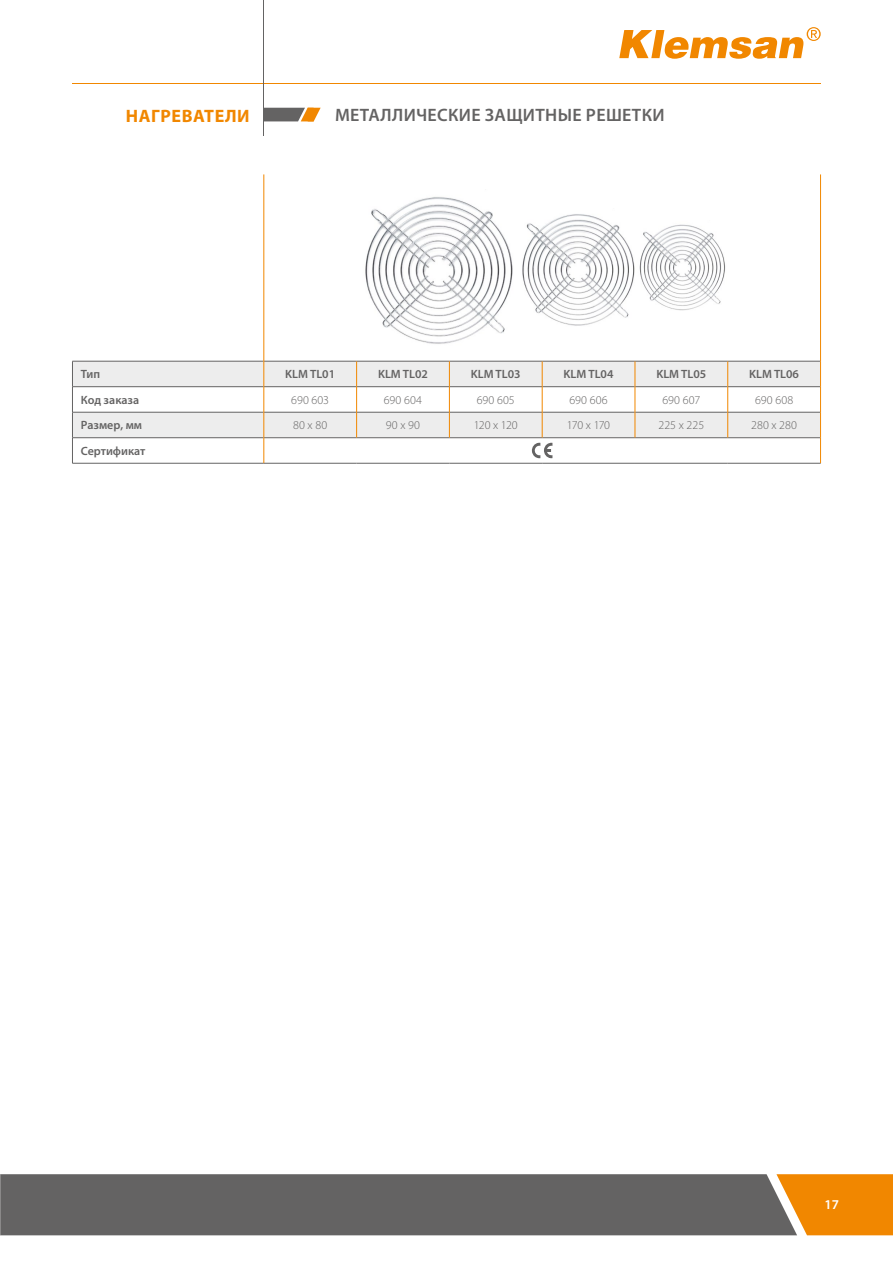
<style>
.page{position:relative;width:893px;height:1263px;background:#fff}
.page>*{position:absolute;margin:0;border:0;box-sizing:border-box;transform-origin:0 0}
.t1{font:600 18px "Myriad Pro";letter-spacing:.02em;color:#646363}
.t2{font:700 18px "Myriad Pro";letter-spacing:.03em;color:#f18700}
.t3{font:600 13.5px "Myriad Pro";color:#fff}
.t4{font:300 12px "Myriad Pro";letter-spacing:.005em;color:#646363}
.t5{font:600 12px "Myriad Pro";color:#646363}
</style>
<div class="page">
<div style="left:797px;top:1174px;width:96px;height:61px;background:#f18700"></div>
<div style="left:1px;top:1174px;width:796px;height:61px;background:#646363"></div>
<svg style="left:0;top:1174px;width:1px;height:61px"></svg>
<svg style="left:265px;top:108px;width:56px;height:13px"></svg>
<hr style="left:72px;top:83px;width:749px;height:1px;background:#f18700">
<hr style="left:264px;top:0;width:1px;height:136px;background:#646363">
<svg style="left:619px;top:27px;width:202px;height:32px"></svg>
<svg style="left:72px;top:174px;width:748px;height:289px"></svg>
<svg style="left:73px;top:362px;width:747px;height:75px;fill:#ededed"></svg>
<div style="left:264px;top:438px;width:556px;height:25px;background:#fff"></div>
<hr style="left:72px;top:361px;width:192px;height:1px;background:#646363">
<hr style="left:264px;top:361px;width:93px;height:1px;background:#646363">
<hr style="left:357px;top:361px;width:92px;height:1px;background:#646363">
<hr style="left:449px;top:361px;width:93px;height:1px;background:#646363">
<hr style="left:542px;top:361px;width:93px;height:1px;background:#646363">
<hr style="left:635px;top:361px;width:93px;height:1px;background:#646363">
<hr style="left:728px;top:361px;width:92px;height:1px;background:#646363">
<hr style="left:72px;top:386px;width:192px;height:1px;background:#646363">
<hr style="left:264px;top:386px;width:92px;height:1px;background:#646363">
<hr style="left:357px;top:386px;width:92px;height:1px;background:#646363">
<hr style="left:450px;top:386px;width:92px;height:1px;background:#646363">
<hr style="left:542px;top:386px;width:93px;height:1px;background:#646363">
<hr style="left:635px;top:386px;width:93px;height:1px;background:#646363">
<hr style="left:728px;top:386px;width:92px;height:1px;background:#646363">
<hr style="left:72px;top:412px;width:192px;height:1px;background:#646363">
<hr style="left:264px;top:412px;width:92px;height:1px;background:#646363">
<hr style="left:357px;top:412px;width:92px;height:1px;background:#646363">
<hr style="left:450px;top:412px;width:92px;height:1px;background:#646363">
<hr style="left:542px;top:412px;width:93px;height:1px;background:#646363">
<hr style="left:635px;top:412px;width:93px;height:1px;background:#646363">
<hr style="left:728px;top:412px;width:92px;height:1px;background:#646363">
<hr style="left:72px;top:437px;width:192px;height:1px;background:#646363">
<svg style="left:72px;top:361px;width:1px;height:102px"></svg>
<hr style="left:264px;top:437px;width:93px;height:1px;background:#646363">
<hr style="left:357px;top:437px;width:92px;height:1px;background:#646363">
<hr style="left:449px;top:437px;width:93px;height:1px;background:#646363">
<hr style="left:542px;top:437px;width:93px;height:1px;background:#646363">
<hr style="left:635px;top:437px;width:93px;height:1px;background:#646363">
<hr style="left:728px;top:437px;width:92px;height:1px;background:#646363">
<hr style="left:72px;top:463px;width:192px;height:1px;background:#646363">
<hr style="left:264px;top:463px;width:93px;height:1px;background:#646363">
<hr style="left:357px;top:463px;width:92px;height:1px;background:#646363">
<hr style="left:449px;top:463px;width:93px;height:1px;background:#646363">
<hr style="left:542px;top:463px;width:93px;height:1px;background:#646363">
<hr style="left:635px;top:463px;width:93px;height:1px;background:#646363">
<hr style="left:728px;top:463px;width:93px;height:1px;background:#646363">
<hr style="left:264px;top:174px;width:1px;height:187px;background:#f18700">
<hr style="left:820px;top:174px;width:1px;height:187px;background:#f18700">
<svg style="left:356px;top:361px;width:1px;height:76px"></svg>
<svg style="left:449px;top:361px;width:1px;height:76px"></svg>
<svg style="left:542px;top:361px;width:1px;height:76px"></svg>
<svg style="left:635px;top:361px;width:1px;height:76px"></svg>
<svg style="left:727px;top:361px;width:1px;height:76px"></svg>
<svg style="left:264px;top:361px;width:1px;height:102px"></svg>
<svg style="left:820px;top:361px;width:1px;height:102px"></svg>
<img style="left:358px;top:189px;width:158px;height:157px">
<img style="left:516px;top:208px;width:120px;height:119px">
<img style="left:636px;top:221px;width:91px;height:90px">
<svg style="left:531px;top:443px;width:21px;height:15px"></svg>
<h1 class="t2" style="left:126px;top:104px;width:125px">НАГРЕВАТЕЛИ</h1>
<h1 class="t1" style="left:335px;top:104px;width:331px">МЕТАЛЛИЧЕСКИЕ ЗАЩИТНЫЕ РЕШЕТКИ</h1>
<p class="t5" style="left:81px;top:367px;width:21px">Тип</p>
<p class="t5" style="left:285px;top:367px;width:51px">KLM TL01</p>
<p class="t5" style="left:378px;top:367px;width:51px">KLM TL02</p>
<p class="t5" style="left:471px;top:367px;width:51px">KLM TL03</p>
<p class="t5" style="left:564px;top:367px;width:51px">KLM TL04</p>
<p class="t5" style="left:656px;top:367px;width:51px">KLM TL05</p>
<p class="t5" style="left:749px;top:367px;width:51px">KLM TL06</p>
<p class="t5" style="left:81px;top:392px;width:60px">Код заказа</p>
<p class="t4" style="left:291px;top:393px;width:39px">690 603</p>
<p class="t4" style="left:384px;top:393px;width:40px">690 604</p>
<p class="t4" style="left:477px;top:393px;width:39px">690 605</p>
<p class="t4" style="left:569px;top:393px;width:40px">690 606</p>
<p class="t4" style="left:662px;top:393px;width:39px">690 607</p>
<p class="t4" style="left:755px;top:393px;width:40px">690 608</p>
<p class="t5" style="left:81px;top:418px;width:63px">Размер, мм</p>
<p class="t4" style="left:293px;top:418px;width:36px">80 х 80</p>
<p class="t4" style="left:386px;top:418px;width:36px">90 х 90</p>
<p class="t4" style="left:474px;top:418px;width:45px">120 х 120</p>
<p class="t4" style="left:567px;top:418px;width:45px">170 х 170</p>
<p class="t4" style="left:658px;top:418px;width:47px">225 х 225</p>
<p class="t4" style="left:751px;top:418px;width:47px">280 х 280</p>
<p class="t5" style="left:81px;top:443px;width:66px">Сертификат</p>
<p class="t3" style="left:824px;top:1196px;width:16px">17</p>
</div>
